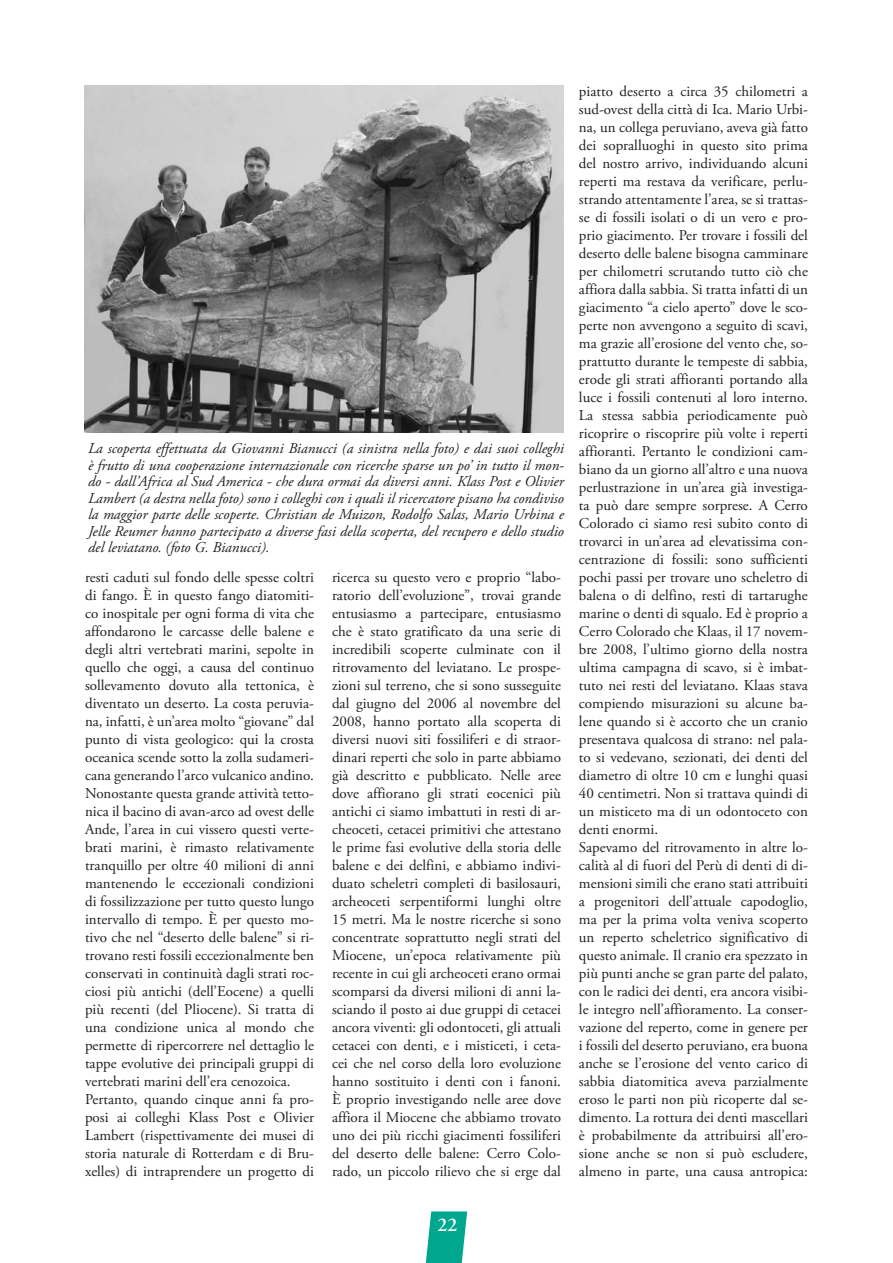
<style>
.page{position:relative;width:893px;height:1263px;background:#fff}
.page>*{position:absolute;margin:0;border:0;box-sizing:border-box;transform-origin:0 0}
.t1{font:600 19.5px "Adobe Garamond Pro";color:#fff}
.t2{font:15px/18px "Adobe Garamond Pro";color:#231f20}
.t3{font:italic 15px/16.5px "Adobe Garamond Pro";color:#231f20;text-align:justify}
</style>
<div class="page">
<svg style="left:425px;top:1211px;width:42px;height:52px;background:#26b49f"></svg>
<img style="left:84px;top:85px;width:480px;height:347px">
<p class="t3" style="left:88px;top:440px;width:477px">La scoperta effettuata da Giovanni Bianucci (a sinistra nella foto) e dai suoi colleghi è frutto di una cooperazione internazionale con ricerche sparse un po’ in tutto il mon&shy;do - dall’Africa al Sud America - che dura ormai da diversi anni. Klass Post e Olivier Lambert (a destra nella foto) sono i colleghi con i quali il ricercatore pisano ha condiviso la maggior parte delle scoperte. Christian de Muizon, Rodolfo Salas, Mario Urbina e Jelle Reumer hanno partecipato a diverse fasi della scoperta, del recupero e dello studio del leviatano. (foto G. Bianucci).</p>
<p class="t2" style="left:85px;top:569px;width:230px">resti caduti sul fondo delle spesse coltri di fango. È in questo fango diatomiti&shy;co inospitale per ogni forma di vita che affondarono le carcasse delle balene e degli altri vertebrati marini, sepolte in quello che oggi, a causa del continuo sollevamento dovuto alla tettonica, è diventato un deserto. La costa peruvia&shy;na, infatti, è un’area molto “giovane” dal punto di vista geologico: qui la crosta oceanica scende sotto la zolla sudameri&shy;cana generando l’arco vulcanico andino.<br>Nonostante questa grande attività tetto&shy;nica il bacino di avan-arco ad ovest delle Ande, l’area in cui vissero questi verte&shy;brati marini, è rimasto relativamente tranquillo per oltre 40 milioni di anni mantenendo le eccezionali condizioni di fossilizzazione per tutto questo lungo intervallo di tempo. È per questo mo&shy;tivo che nel “deserto delle balene” si ri&shy;trovano resti fossili eccezionalmente ben conservati in continuità dagli strati roc&shy;ciosi più antichi (dell’Eocene) a quelli più recenti (del Pliocene). Si tratta di una condizione unica al mondo che permette di ripercorrere nel dettaglio le tappe evolutive dei principali gruppi di vertebrati marini dell’era cenozoica.<br>Pertanto, quando cinque anni fa pro&shy;posi ai colleghi Klass Post e Olivier Lambert (rispettivamente dei musei di storia naturale di Rotterdam e di Bru&shy;xelles) di intraprendere un progetto di</p>
<p class="t2" style="left:332px;top:569px;width:230px;text-align:justify">ricerca su questo vero e proprio “labo&shy;ratorio dell’evoluzione”, trovai grande entusiasmo a partecipare, entusiasmo che è stato gratificato da una serie di incredibili scoperte culminate con il ritrovamento del leviatano. Le prospe&shy;zioni sul terreno, che si sono susseguite dal giugno del 2006 al novembre del 2008, hanno portato alla scoperta di diversi nuovi siti fossiliferi e di straor&shy;dinari reperti che solo in parte abbiamo già descritto e pubblicato. Nelle aree dove affiorano gli strati eocenici più antichi ci siamo imbattuti in resti di ar&shy;cheoceti, cetacei primitivi che attestano le prime fasi evolutive della storia delle balene e dei delfini, e abbiamo indivi&shy;duato scheletri completi di basilosauri, archeoceti serpentiformi lunghi oltre 15 metri. Ma le nostre ricerche si sono concentrate soprattutto negli strati del Miocene, un’epoca relativamente più recente in cui gli archeoceti erano ormai scomparsi da diversi milioni di anni la&shy;sciando il posto ai due gruppi di cetacei ancora viventi: gli odontoceti, gli attuali cetacei con denti, e i misticeti, i ceta&shy;cei che nel corso della loro evoluzione hanno sostituito i denti con i fanoni.<br>È proprio investigando nelle aree dove affiora il Miocene che abbiamo trovato uno dei più ricchi giacimenti fossiliferi del deserto delle balene: Cerro Colo&shy;rado, un piccolo rilievo che si erge dal</p>
<p class="t2" style="left:579px;top:83px;width:230px">piatto deserto a circa 35 chilometri a sud-ovest della città di Ica. Mario Urbi&shy;na, un collega peruviano, aveva già fatto dei sopralluoghi in questo sito prima del nostro arrivo, individuando alcuni reperti ma restava da verificare, perlu&shy;strando attentamente l’area, se si trattas&shy;se di fossili isolati o di un vero e pro&shy;prio giacimento. Per trovare i fossili del deserto delle balene bisogna camminare per chilometri scrutando tutto ciò che affiora dalla sabbia. Si tratta infatti di un giacimento “a cielo aperto” dove le sco&shy;perte non avvengono a seguito di scavi, ma grazie all’erosione del vento che, so&shy;prattutto durante le tempeste di sabbia, erode gli strati affioranti portando alla luce i fossili contenuti al loro interno.<br>La stessa sabbia periodicamente può ricoprire o riscoprire più volte i reperti affioranti. Pertanto le condizioni cam&shy;biano da un giorno all’altro e una nuova perlustrazione in un’area già investiga&shy;ta può dare sempre sorprese. A Cerro Colorado ci siamo resi subito conto di trovarci in un’area ad elevatissima con&shy;centrazione di fossili: sono sufficienti pochi passi per trovare uno scheletro di balena o di delfino, resti di tartarughe marine o denti di squalo. Ed è proprio a Cerro Colorado che Klaas, il 17 novem&shy;bre 2008, l’ultimo giorno della nostra ultima campagna di scavo, si è imbat&shy;tuto nei resti del leviatano. Klaas stava compiendo misurazioni su alcune ba&shy;lene quando si è accorto che un cranio presentava qualcosa di strano: nel pala&shy;to si vedevano, sezionati, dei denti del diametro di oltre 10 cm e lunghi quasi 40 centimetri. Non si trattava quindi di un misticeto ma di un odontoceto con denti enormi.<br>Sapevamo del ritrovamento in altre lo&shy;calità al di fuori del Perù di denti di di&shy;mensioni simili che erano stati attribuiti a progenitori dell’attuale capodoglio, ma per la prima volta veniva scoperto un reperto scheletrico significativo di questo animale. Il cranio era spezzato in più punti anche se gran parte del palato, con le radici dei denti, era ancora visibi&shy;le integro nell’affioramento. La conser&shy;vazione del reperto, come in genere per i fossili del deserto peruviano, era buona anche se l’erosione del vento carico di sabbia diatomitica aveva parzialmente eroso le parti non più ricoperte dal se&shy;dimento. La rottura dei denti mascellari è probabilmente da attribuirsi all’ero&shy;sione anche se non si può escludere, almeno in parte, una causa antropica:</p>
<h1 class="t1" style="left:438px;top:1213px;width:21px">22</h1>
</div>
